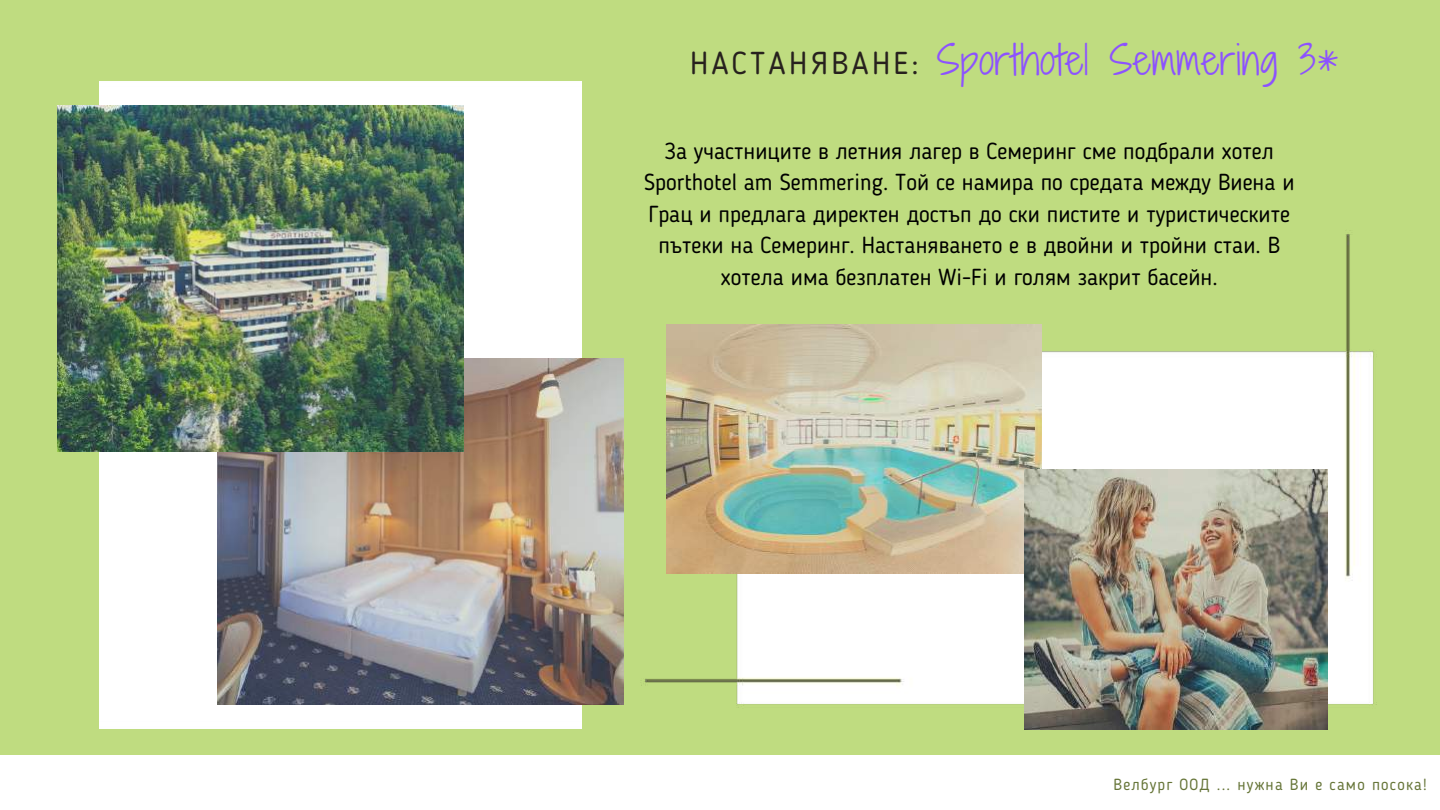
<style>
.page{position:relative;width:1440px;height:810px;background:#bfdc80}
.page>*{position:absolute;margin:0;border:0;box-sizing:border-box;transform-origin:0 0}
.t1{font:39px "Shadows Into Light Two";letter-spacing:.015em;color:#8c52ff}
.t2{font:23px/31.5px "Blogger Sans";color:#000;text-align:center}
.t3{font:16px "Blogger Sans";letter-spacing:.075em;color:#667538}
.s1{font-family:"Blogger Sans";font-size:31.5px;color:#27211e}
</style>
<div class="page">
<div style="left:99px;top:81px;width:482px;height:648px;background:#fff"></div>
<img style="left:217px;top:358px;width:407px;height:347px">
<img style="left:57px;top:105px;width:407px;height:347px">
<img style="left:641px;top:234px;width:736px;height:475px">
<img style="left:667px;top:324px;width:375px;height:250px">
<img style="left:1024px;top:469px;width:303px;height:260px">
<div style="left:0;top:755px;width:1440px;height:55px;background:#fff"></div>
<h1 class="t1" style="left:690px;top:31px;width:650px"><span class="s1">НАСТАНЯВАНЕ:</span> Sporthotel Semmering 3*</h1>
<p class="t2" style="left:644px;top:137px;width:652px">За участниците в летния лагер в Семеринг сме подбрали хотел Sporthotel am Semmering. Той се намира по средата между Виена и Грац и предлага директен достъп до ски пистите и туристическите пътеки на Семеринг. Настаняването е в двойни и тройни стаи. В хотела има безплатен Wi-Fi и голям закрит басейн.</p>
<p class="t3" style="left:1114px;top:778px;width:315px">Велбург ООД ... нужна Ви е само посока!</p>
</div>
